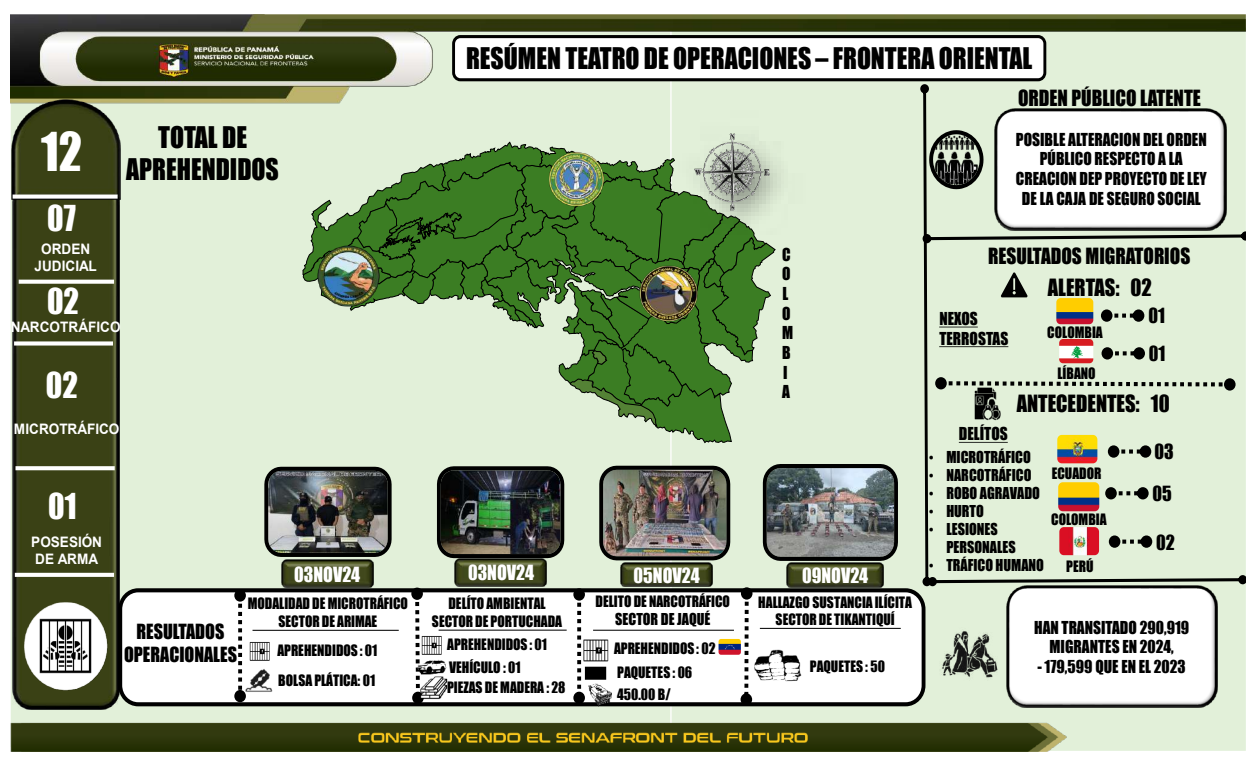
<style>
.page{position:relative;width:1260px;height:765px;background:#fff}
.page>*{position:absolute;margin:0;border:0;box-sizing:border-box;transform-origin:0 0}
.t1{font:49.25px "Impact";color:#fff;scale:.94 1}
.t2{font:32.75px "Impact";color:#fff;scale:.94 1}
.t3{font:27.38px/32.8px "Impact";color:#000;text-align:center;scale:.94 1}
.t4{font:21.88px "Impact";color:#000;scale:.94 1}
.t5{font:20.5px "Impact";color:#000;scale:.94 1}
.t6{font:19.25px/23px "Impact";color:#000;text-align:center;scale:.94 1}
.t7{font:19.25px "Impact";color:#fff;scale:.94 1}
.t8{font:16.38px/19.6px "Impact";color:#000;text-align:center;scale:.94 1}
.t9{font:15.12px/18px "Impact";color:#000;scale:.94 1}
.t10{font:14.5px "Impact";color:#000;scale:.94 1}
.t11{font:14.38px/17.2px "Impact";color:#000;text-align:center;scale:.94 1}
.t12{font:700 14.38px/17.2px "Arial";color:#fff;text-align:center;scale:.94 1}
.s1{font-family:"Arial"}
</style>
<div class="page">
<div style="left:11px;top:105px;width:659px;height:607px;background:#e2f0d9"></div>
<div style="left:670px;top:105px;width:575px;height:646px;background:#e2f0d9"></div>
<img style="left:11px;top:14px;width:1234px;height:91px">
<div style="left:452px;top:35px;width:594px;height:46px;background:#fff;border:3px solid #000;border-radius:7px"></div>
<img style="left:13px;top:199px;width:107px;height:511px">
<img style="left:12px;top:100px;width:108px;height:99px">
<hr style="left:14px;top:342px;width:99px;height:3px;background:#fff">
<svg style="left:19px;top:280px;width:95px;height:4px"></svg>
<img style="left:11px;top:583px;width:113px;height:126px">
<svg style="left:16px;top:466px;width:99px;height:4px"></svg>
<svg style="left:303px;top:142px;width:473px;height:301px;background:#8baf7c"></svg>
<img style="left:672px;top:110px;width:138px;height:145px">
<img style="left:692px;top:131px;width:80px;height:84px">
<img style="left:542px;top:146px;width:67px;height:65px">
<img style="left:633px;top:258px;width:72px;height:69px">
<img style="left:313px;top:242px;width:71px;height:70px">
<svg style="left:13px;top:195px;width:105px;height:4px"></svg>
<div style="left:118px;top:588px;width:808px;height:118px;background:#fff;border:4px solid #000;border-radius:18px"></div>
<svg style="left:411px;top:588px;width:13px;height:116px"></svg>
<svg style="left:573px;top:588px;width:12px;height:116px"></svg>
<img style="left:621px;top:563px;width:91px;height:24px">
<img style="left:11px;top:712px;width:1081px;height:40px">
<img style="left:1006px;top:586px;width:211px;height:122px">
<img style="left:940px;top:622px;width:59px;height:63px">
<svg style="left:234px;top:589px;width:12px;height:113px"></svg>
<img style="left:281px;top:560px;width:92px;height:28px">
<hr style="left:253px;top:630px;width:146px;height:1px;background:#000">
<hr style="left:439px;top:630px;width:128px;height:1px;background:#000">
<hr style="left:593px;top:630px;width:141px;height:1px;background:#000">
<img style="left:419px;top:634px;width:23px;height:22px">
<svg style="left:741px;top:587px;width:12px;height:119px"></svg>
<img style="left:787px;top:563px;width:96px;height:24px">
<svg style="left:15px;top:573px;width:99px;height:4px"></svg>
<hr style="left:760px;top:628px;width:141px;height:1px;background:#000">
<img style="left:581px;top:636px;width:28px;height:27px">
<img style="left:249px;top:642px;width:21px;height:19px">
<svg style="left:920px;top:84px;width:325px;height:502px"></svg>
<img style="left:243px;top:666px;width:30px;height:28px">
<img style="left:262px;top:464px;width:132px;height:95px">
<img style="left:455px;top:560px;width:92px;height:27px">
<img style="left:416px;top:658px;width:30px;height:10px">
<img style="left:415px;top:668px;width:36px;height:39px">
<img style="left:435px;top:464px;width:131px;height:96px">
<img style="left:719px;top:639px;width:22px;height:16px">
<div style="left:586px;top:667px;width:20px;height:12px;background:#000"></div>
<div style="left:585px;top:667px;width:21px;height:13px;border:1px solid #000"></div>
<img style="left:589px;top:683px;width:23px;height:24px">
<img style="left:597px;top:463px;width:135px;height:99px">
<img style="left:744px;top:645px;width:58px;height:40px">
<img style="left:761px;top:462px;width:139px;height:101px">
<h3 class="t3" style="left:466px;top:41px;width:604px">RESÚMEN TEATRO DE OPERACIONES – FRONTERA ORIENTAL</h3>
<h3 class="t3" style="left:126px;top:120px;width:164px">TOTAL DE<br>APREHENDIDOS</h3>
<h1 class="t1" style="left:41px;top:113px;width:45px">12</h1>
<h2 class="t2" style="left:47px;top:193px;width:32px">07</h2>
<p class="t12" style="left:35px;top:241px;width:68px">ORDEN<br>JUDICIAL</p>
<p class="t8" style="left:782px;top:244px;width:13px;text-align:left">C<br>O<br>L<br>O<br>M<br>B<br>I<br>A</p>
<h2 class="t2" style="left:47px;top:276px;width:36px">02</h2>
<p class="t12" style="left:11px;top:319px;width:118px">NARCOTRÁFICO</p>
<h2 class="t2" style="left:46px;top:359px;width:36px">02</h2>
<p class="t12" style="left:14px;top:421px;width:114px">MICROTRÁFICO</p>
<h2 class="t2" style="left:48px;top:481px;width:32px">01</h2>
<p class="t12" style="left:31px;top:533px;width:77px;text-align:left">POSESIÓN<br>DE ARMA</p>
<h3 class="t6" style="left:124px;top:619px;width:122px">RESULTADOS<br>OPERACIONALES</h3>
<h3 class="t7" style="left:294px;top:559px;width:72px">03NOV24</h3>
<p class="t11" style="left:248px;top:595px;width:172px">MODALIDAD DE MICROTRÁFICO<br>SECTOR DE ARIMAE</p>
<p class="t11" style="left:278px;top:641px;width:108px">APREHENDIDOS : 01</p>
<p class="t11" style="left:278px;top:672px;width:105px">BOLSA PLÁTICA: 01</p>
<h3 class="t7" style="left:468px;top:558px;width:72px">03NOV24</h3>
<p class="t11" style="left:432px;top:595px;width:140px">DELÍTO AMBIENTAL<br>SECTOR DE PORTUCHADA</p>
<p class="t11" style="left:447px;top:635px;width:108px">APREHENDIDOS : 01</p>
<p class="t10" style="left:449px;top:656px;width:78px">VEHÍCULO : 01</p>
<p class="t11" style="left:447px;top:678px;width:128px">PIEZAS DE MADERA : 28</p>
<h3 class="t7" style="left:634px;top:560px;width:72px">05NOV24</h3>
<p class="t11" style="left:596px;top:592px;width:144px">DELITO DE NARCOTRÁFICO</p>
<p class="t9" style="left:615px;top:609px;width:103px">SECTOR DE JAQUÉ</p>
<p class="t11" style="left:614px;top:640px;width:109px">APREHENDIDOS : 02</p>
<p class="t11" style="left:617px;top:662px;width:81px;line-height:21.9px;text-align:left">PAQUETES : 06<br>450.00 B/</p>
<h3 class="t7" style="left:802px;top:560px;width:72px">09NOV24</h3>
<p class="t11" style="left:758px;top:594px;width:165px">HALLAZGO SUSTANCIA ILÍCITA<br>SECTOR DE TIKANTIQUÍ</p>
<p class="t11" style="left:810px;top:657px;width:81px">PAQUETES : 50</p>
<h3 class="t5" style="left:1018px;top:82px;width:196px">ORDEN PÚBLICO LATENTE</h3>
<p class="t8" style="left:1016px;top:129px;width:205px">POSIBLE ALTERACION DEL ORDEN<br>PÚBLICO RESPECTO A LA<br>CREACION DEP PROYECTO DE LEY<br>DE LA CAJA DE SEGURO SOCIAL</p>
<h3 class="t5" style="left:988px;top:240px;width:217px">RESULTADOS MIGRATORIOS</h3>
<h3 class="t4" style="left:1048px;top:270px;width:112px">ALERTAS: 02</h3>
<p class="t8" style="left:939px;top:308px;width:42px">NEXOS</p>
<h3 class="t6" style="left:1148px;top:304px;width:19px">01</h3>
<p class="t8" style="left:939px;top:328px;width:75px">TERROSTAS</p>
<p class="t11" style="left:1058px;top:364px;width:42px">LÍBANO</p>
<p class="t11" style="left:1047px;top:323px;width:61px">COLOMBIA</p>
<h3 class="t6" style="left:1149px;top:342px;width:19px">01</h3>
<p class="t8" style="left:959px;top:424px;width:53px">DELÍTOS</p>
<h3 class="t4" style="left:1017px;top:386px;width:164px">ANTECEDENTES: 10</h3>
<p class="t9" style="left:929px;top:448px;width:110px"><span class="s1">•</span> MICROTRÁFICO</p>
<p class="t9" style="left:929px;top:466px;width:111px"><span class="s1">•</span> NARCOTRÁFICO</p>
<p class="t9" style="left:929px;top:484px;width:120px"><span class="s1">•</span> ROBO AGRAVADO</p>
<p class="t9" style="left:929px;top:502px;width:60px"><span class="s1">•</span> HURTO</p>
<p class="t9" style="left:946px;top:520px;width:75px;text-indent:-17px"><span class="s1">•</span> LESIONES<br>PERSONALES</p>
<p class="t9" style="left:929px;top:556px;width:124px"><span class="s1">•</span> TRÁFICO HUMANO</p>
<p class="t11" style="left:1052px;top:464px;width:54px">ECUADOR</p>
<p class="t11" style="left:1051px;top:511px;width:61px">COLOMBIA</p>
<p class="t11" style="left:1066px;top:557px;width:30px">PERÚ</p>
<h3 class="t6" style="left:1154px;top:439px;width:22px">03</h3>
<h3 class="t6" style="left:1153px;top:482px;width:22px">05</h3>
<h3 class="t6" style="left:1156px;top:530px;width:21px">02</h3>
<p class="t8" style="left:1034px;top:617px;width:167px">HAN TRANSITADO 290,919<br>MIGRANTES EN 2024,</p>
<p class="t8" style="left:1037px;top:656px;width:159px">- 179,599 QUE EN EL 2023</p>
</div>
